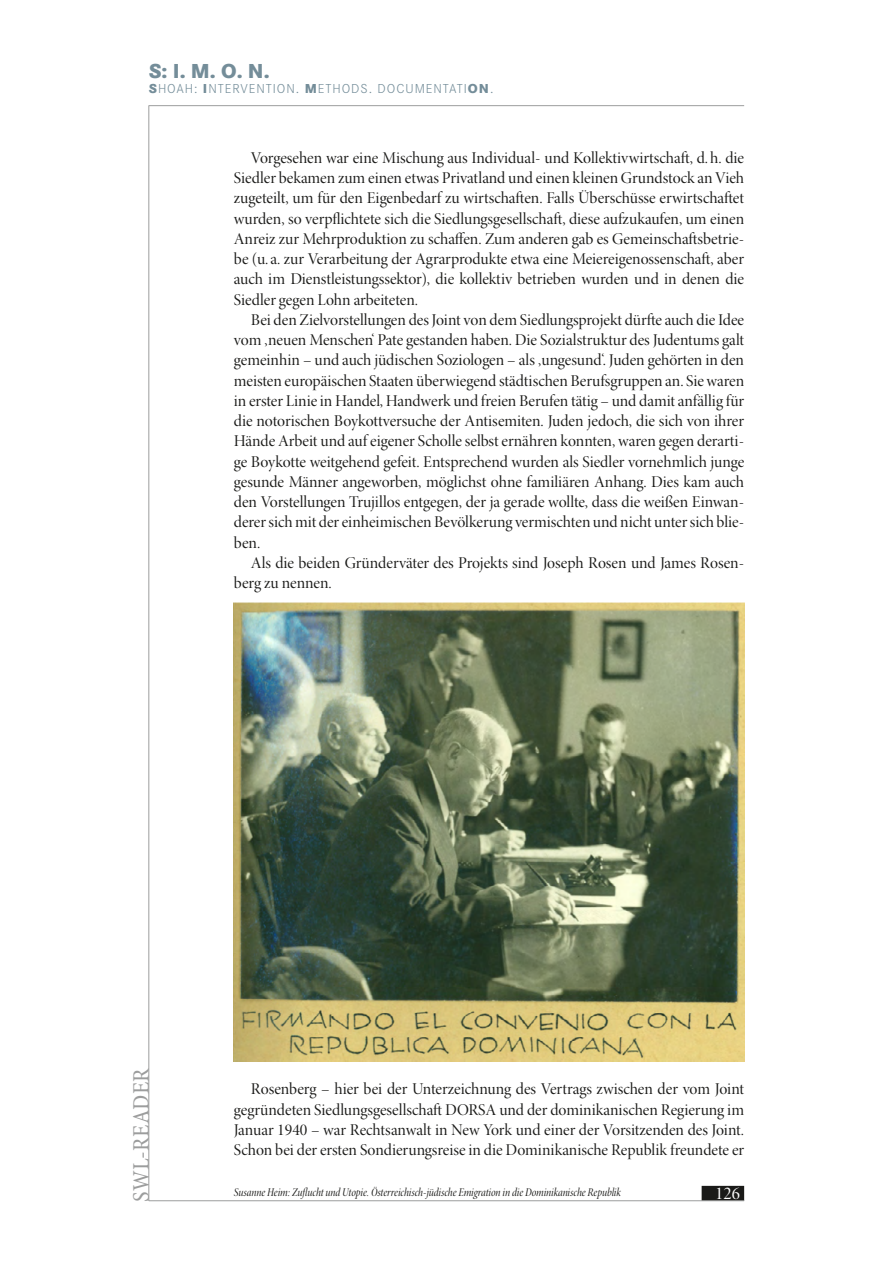
<style>
.page{position:relative;width:893px;height:1263px;background:#fff}
.page>*{position:absolute;margin:0;border:0;box-sizing:border-box;transform-origin:0 0}
.t1{font:condensed 24px "Minion Pro";letter-spacing:.01em;color:#9c9d9d}
.t2{font:800 21px "Corporate S";color:#748d99}
.t3{font:18px "Minion Pro Disp";color:#fff}
.t4{font:16.5px/20.2px "Minion Pro Disp";color:#1a1a18;text-align:justify}
.t5{font:300 13.5px "Corporate S";letter-spacing:.07em;color:#748d99}
.t6{font:12px "Minion Pro Cn It Disp";color:#1a1a18}
.s1{font-weight:800}
</style>
<div class="page">
<div style="left:702px;top:1186px;width:42px;height:15px;background:#1a1a18"></div>
<hr style="left:149px;top:1200px;width:595px;height:1px;background:#9c9d9d">
<hr style="left:149px;top:105px;width:595px;height:1px;background:#9c9d9d">
<hr style="left:149px;top:105px;width:1px;height:1096px;background:#9c9d9d">
<img style="left:234px;top:603px;width:510px;height:458px">
<p class="t2" style="left:149px;top:58px;width:122px">S: I. M. O. N.</p>
<p class="t5" style="left:149px;top:81px;width:346px"><span class="s1">S</span>HOAH: <span class="s1">I</span>NTERVENTION. <span class="s1">M</span>ETHODS. DOCUMENTATI<span class="s1">ON</span>.</p>
<p class="t4" style="left:234px;top:148px;width:512px;text-indent:17px">Vorgesehen war eine Mischung aus Individual- und Kollektivwirtschaft, d.h. die Siedler bekamen zum einen etwas Privatland und einen kleinen Grundstock an Vieh zugeteilt, um für den Eigenbedarf zu wirtschaften. Falls Überschüsse erwirtschaftet wurden, so verpflichtete sich die Siedlungsgesellschaft, diese aufzukaufen, um einen Anreiz zur Mehrproduktion zu schaffen. Zum anderen gab es Gemeinschaftsbetrie&shy;be (u. a. zur Verarbeitung der Agrarprodukte etwa eine Meiereigenossenschaft, aber auch im Dienstleistungssektor), die kollektiv betrieben wurden und in denen die Siedler gegen Lohn arbeiteten.</p>
<p class="t4" style="left:234px;top:310px;width:512px;text-indent:17px">Bei den Zielvorstellungen des Joint von dem Siedlungsprojekt dürfte auch die Idee vom ‚neuen Menschen‘ Pate gestanden haben. Die Sozialstruktur des Judentums galt gemeinhin – und auch jüdischen Soziologen – als ‚ungesund‘. Juden gehörten in den meisten europäischen Staaten überwiegend städtischen Berufsgruppen an. Sie waren in erster Linie in Handel, Handwerk und freien Berufen tätig – und damit anfällig für die notorischen Boykottversuche der Antisemiten. Juden jedoch, die sich von ihrer Hände Arbeit und auf eigener Scholle selbst ernähren konnten, waren gegen derarti&shy;ge Boykotte weitgehend gefeit. Entsprechend wurden als Siedler vornehmlich junge gesunde Männer angeworben, möglichst ohne familiären Anhang. Dies kam auch den Vorstellungen Trujillos entgegen, der ja gerade wollte, dass die weißen Einwan&shy;derer sich mit der einheimischen Bevölkerung vermischten und nicht unter sich blie&shy;ben.</p>
<p class="t4" style="left:234px;top:553px;width:512px;text-indent:17px">Als die beiden Gründerväter des Projekts sind Joseph Rosen und James Rosen&shy;berg zu nennen.</p>
<h1 class="t1" style="left:127px;top:1202px;width:135px;rotate:-90deg">SWL-READER</h1>
<p class="t4" style="left:234px;top:1079px;width:512px;text-indent:17px">Rosenberg – hier bei der Unterzeichnung des Vertrags zwischen der vom Joint gegründeten Siedlungsgesellschaft DORSA und der dominikanischen Regierung im Januar 1940 – war Rechtsanwalt in New York und einer der Vorsitzenden des Joint.<br>Schon bei der ersten Sondierungsreise in die Dominikanische Republik freundete er</p>
<p class="t6" style="left:234px;top:1185px;width:389px">Susanne Heim: Zuflucht und Utopie. Österreichisch-jüdische Emigration in die Dominikanische Republik</p>
<p class="t3" style="left:715px;top:1182px;width:26px">126</p>
</div>
